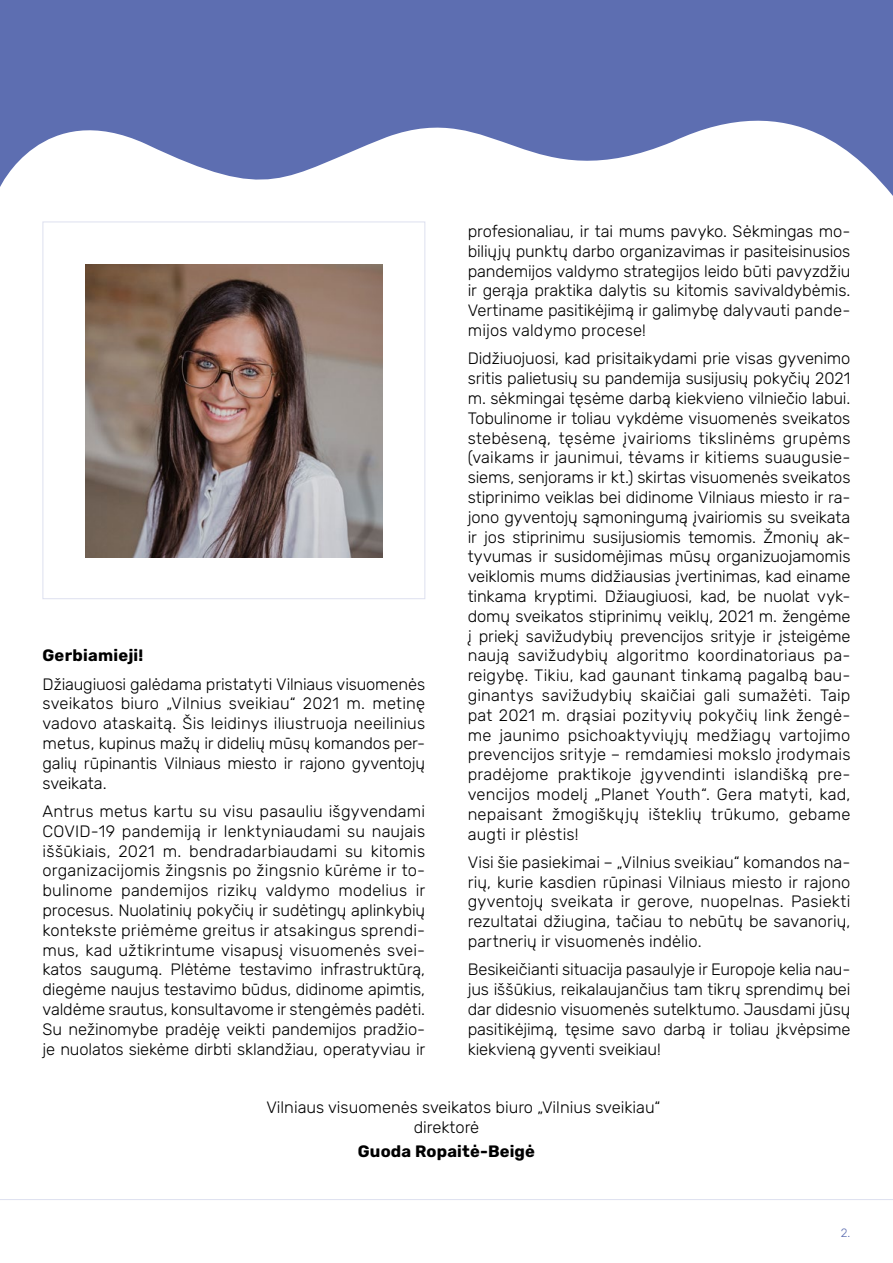
<style>
.page{position:relative;width:893px;height:1263px;background:#fff}
.page>*{position:absolute;margin:0;border:0;box-sizing:border-box;transform-origin:0 0}
.t1{font:300 16.5px/19.8px "Rubik";color:#000;text-align:justify}
.t2{font:700 16.5px "Rubik";letter-spacing:.01em;color:#000}
.t3{font:300 12px "Rubik";color:#5d6eb1}
</style>
<div class="page">
<svg style="left:0;top:0;width:893px;height:196px;fill:#5d6eb1"></svg>
<hr style="left:0;top:1199px;width:893px;height:1px;background:#dde0ef">
<div style="left:43px;top:222px;width:382px;height:377px;border:1px solid #dde0ef"></div>
<img style="left:85px;top:265px;width:298px;height:292px">
<p class="t2" style="left:43px;top:646px;width:102px">Gerbiamieji!</p>
<p class="t1" style="left:43px;top:674px;width:384px">Džiaugiuosi galėdama pristatyti Vilniaus visuomenės sveikatos biuro „Vilnius sveikiau“ 2021 m. metinę vadovo ataskaitą. Šis leidinys iliustruoja neeilinius metus, kupinus mažų ir didelių mūsų komandos per&shy;galių rūpinantis Vilniaus miesto ir rajono gyventojų sveikata.</p>
<p class="t1" style="left:43px;top:802px;width:384px">Antrus metus kartu su visu pasauliu išgyvendami COVID-19 pandemiją ir lenktyniaudami su naujais iššūkiais, 2021 m. bendradarbiaudami su kitomis organizacijomis žingsnis po žingsnio kūrėme ir to&shy;bulinome pandemijos rizikų valdymo modelius ir procesus. Nuolatinių pokyčių ir sudėtingų aplinkybių kontekste priėmėme greitus ir atsakingus sprendi&shy;mus, kad užtikrintume visapusį visuomenės svei&shy;katos saugumą. Plėtėme testavimo infrastruktūrą, diegėme naujus testavimo būdus, didinome apimtis, valdėme srautus, konsultavome ir stengėmės padėti.<br>Su nežinomybe pradėję veikti pandemijos pradžio&shy;je nuolatos siekėme dirbti sklandžiau, operatyviau ir</p>
<p class="t1" style="left:468px;top:222px;width:384px">profesionaliau, ir tai mums pavyko. Sėkmingas mo&shy;biliųjų punktų darbo organizavimas ir pasiteisinusios pandemijos valdymo strategijos leido būti pavyzdžiu ir gerąja praktika dalytis su kitomis savivaldybėmis.<br>Vertiname pasitikėjimą ir galimybę dalyvauti pande&shy;mijos valdymo procese!</p>
<p class="t1" style="left:468px;top:349px;width:384px">Didžiuojuosi, kad prisitaikydami prie visas gyvenimo sritis palietusių su pandemija susijusių pokyčių 2021 m. sėkmingai tęsėme darbą kiekvieno vilniečio labui.<br>Tobulinome ir toliau vykdėme visuomenės sveikatos stebėseną, tęsėme įvairioms tikslinėms grupėms (vaikams ir jaunimui, tėvams ir kitiems suaugusie&shy;siems, senjorams ir kt.) skirtas visuomenės sveikatos stiprinimo veiklas bei didinome Vilniaus miesto ir ra&shy;jono gyventojų sąmoningumą įvairiomis su sveikata ir jos stiprinimu susijusiomis temomis. Žmonių ak&shy;tyvumas ir susidomėjimas mūsų organizuojamomis veiklomis mums didžiausias įvertinimas, kad einame tinkama kryptimi. Džiaugiuosi, kad, be nuolat vyk&shy;domų sveikatos stiprinimų veiklų, 2021 m. žengėme į priekį savižudybių prevencijos srityje ir įsteigėme naują savižudybių algoritmo koordinatoriaus pa&shy;reigybę. Tikiu, kad gaunant tinkamą pagalbą bau&shy;ginantys savižudybių skaičiai gali sumažėti. Taip pat 2021 m. drąsiai pozityvių pokyčių link žengė&shy;me jaunimo psichoaktyviųjų medžiagų vartojimo prevencijos srityje – remdamiesi mokslo įrodymais pradėjome praktikoje įgyvendinti islandišką pre&shy;vencijos modelį „Planet Youth“. Gera matyti, kad, nepaisant žmogiškųjų išteklių trūkumo, gebame augti ir plėstis!</p>
<p class="t1" style="left:468px;top:853px;width:384px">Visi šie pasiekimai – „Vilnius sveikiau“ komandos na&shy;rių, kurie kasdien rūpinasi Vilniaus miesto ir rajono gyventojų sveikata ir gerove, nuopelnas. Pasiekti rezultatai džiugina, tačiau to nebūtų be savanorių, partnerių ir visuomenės indėlio.</p>
<p class="t1" style="left:468px;top:960px;width:384px">Besikeičianti situacija pasaulyje ir Europoje kelia nau&shy;jus iššūkius, reikalaujančius tam tikrų sprendimų bei dar didesnio visuomenės sutelktumo. Jausdami jūsų pasitikėjimą, tęsime savo darbą ir toliau įkvėpsime kiekvieną gyventi sveikiau!</p>
<p class="t1" style="left:414px;top:1097px;width:248px;text-indent:-147px">Vilniaus visuomenės sveikatos biuro „Vilnius sveikiau“ direktorė</p>
<p class="t2" style="left:358px;top:1142px;width:179px">Guoda Ropaitė-Beigė</p>
<p class="t3" style="left:841px;top:1226px;width:11px">2.</p>
</div>
